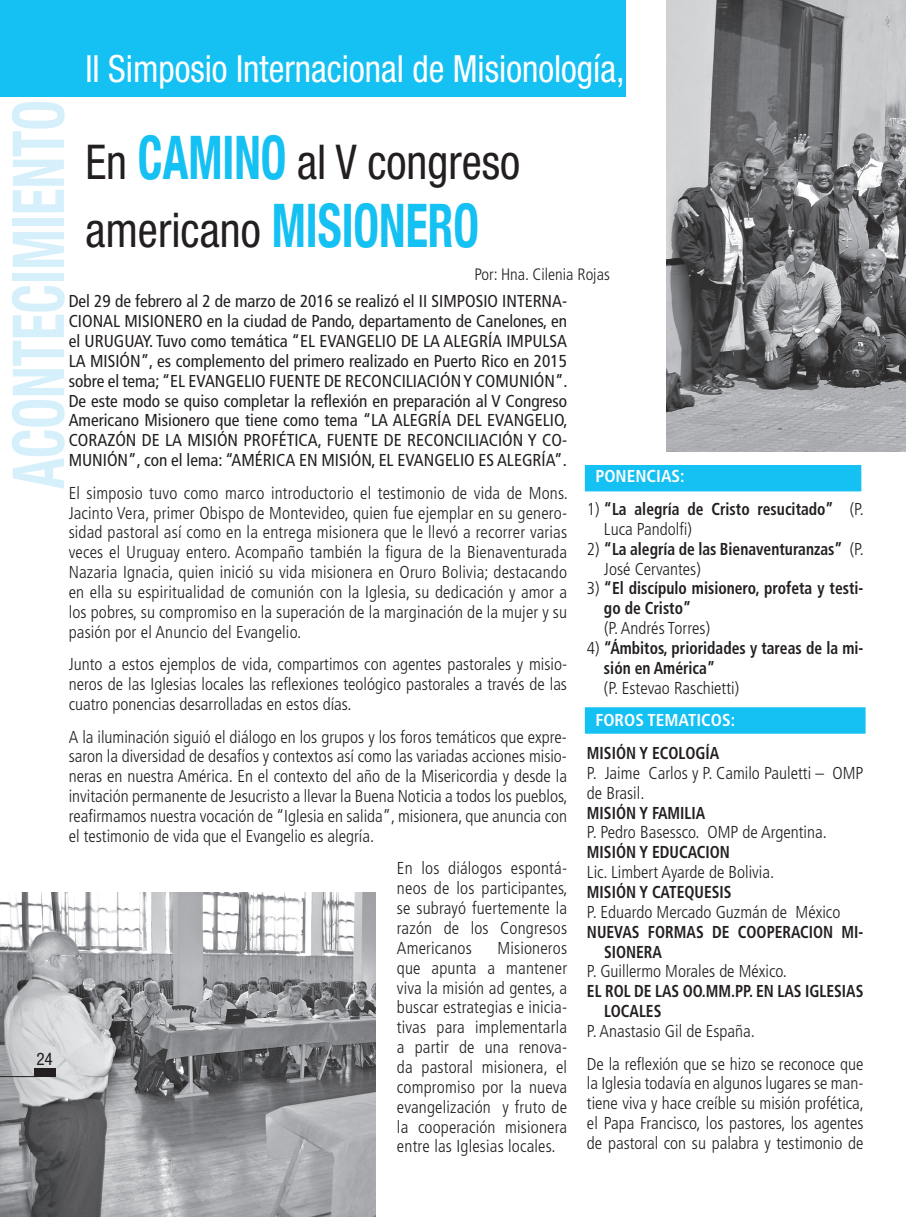
<style>
.page{position:relative;width:906px;height:1217px;background:#fff}
.page>*{position:absolute;margin:0;border:0;box-sizing:border-box;transform-origin:0 0}
.t1{font:700 condensed 71.55px "Helvetica Neue";color:#d6f0fb;scale:.77 1}
.t2{font:condensed 48px/67.5px "Helvetica Neue LT Std";color:#231f20;scale:.94 1}
.t3{font:condensed 37.5px "Helvetica Neue LT Std";color:#fff;scale:.94 1}
.t4{font:300 condensed 17.25px/19.8px "Frutiger LT Std";color:#231f20;text-align:justify}
.t5{font:condensed 17.25px/19.8px "Frutiger LT Std";color:#231f20;text-align:justify}
.t6{font:700 condensed 17.25px/19.8px "Frutiger LT Std";color:#231f20;scale:.9 1}
.t7{font:700 condensed 17.25px "Frutiger LT Std";color:#fff}
.t8{font:condensed 17.25px "Helvetica Neue LT Std";color:#231f20}
.t9{font:300 condensed 16.5px "Frutiger LT Std";color:#231f20}
.s1{font-family:"Helvetica Neue";font-weight:700;font-size:60px;color:#15c0f2}
.s2{font-weight:300}
</style>
<div class="page">
<hr style="left:905px;top:0;width:1px;height:1216px;background:#d6f0fb">
<img style="left:0;top:892px;width:376px;height:324px">
<div style="left:34px;top:1068px;width:21px;height:8px;background:#231f20"></div>
<hr style="left:0;top:1075px;width:34px;height:1px;background:#231f20">
<div style="left:0;top:0;width:626px;height:96px;background:#15c0f2"></div>
<div style="left:585px;top:465px;width:276px;height:26px;background:#15c0f2"></div>
<div style="left:585px;top:707px;width:280px;height:26px;background:#15c0f2;border:2px solid #15c0f2"></div>
<img style="left:666px;top:0;width:240px;height:451px">
<h3 class="t3" style="left:85px;top:47px;width:575px">II Simposio Internacional de Misionología,</h3>
<h1 class="t1" style="left:-21px;top:488px;width:506px;rotate:-90deg">ACONTECIMIENTO</h1>
<h2 class="t2" style="left:85px;top:128px;width:464px">En <span class="s1">CAMINO</span> al V congreso americano <span class="s1">MISIONERO</span></h2>
<p class="t9" style="left:474px;top:265px;width:137px">Por: Hna. Cilenia Rojas</p>
<p class="t5" style="left:69px;top:291px;width:500px">Del 29 de febrero al 2 de marzo de 2016 se realizó el II SIMPOSIO INTERNA-CIONAL MISIONERO en la ciudad de Pando, departamento de Canelones, en el URUGUAY. Tuvo como temática “EL EVANGELIO DE LA ALEGRÍA IMPULSA LA MISIÓN”, es complemento del primero realizado en Puerto Rico en 2015 sobre el tema; “EL EVANGELIO FUENTE DE RECONCILIACIÓN Y COMUNIÓN”.<br>De este modo se quiso completar la reflexión en preparación al V Congreso Americano Misionero que tiene como tema “LA ALEGRÍA DEL EVANGELIO, CORAZÓN DE LA MISIÓN PROFÉTICA, FUENTE DE RECONCILIACIÓN Y CO-MUNIÓN”, con el lema: “AMÉRICA EN MISIÓN, EL EVANGELIO ES ALEGRÍA”.</p>
<p class="t4" style="left:69px;top:483px;width:500px">El simposio tuvo como marco introductorio el testimonio de vida de Mons.<br>Jacinto Vera, primer Obispo de Montevideo, quien fue ejemplar en su genero&shy;sidad pastoral así como en la entrega misionera que le llevó a recorrer varias veces el Uruguay entero. Acompaño también la figura de la Bienaventurada Nazaria Ignacia, quien inició su vida misionera en Oruro Bolivia; destacando en ella su espiritualidad de comunión con la Iglesia, su dedicación y amor a los pobres, su compromiso en la superación de la marginación de la mujer y su pasión por el Anuncio del Evangelio.</p>
<p class="t4" style="left:69px;top:654px;width:500px">Junto a estos ejemplos de vida, compartimos con agentes pastorales y misio&shy;neros de las Iglesias locales las reflexiones teológico pastorales a través de las cuatro ponencias desarrolladas en estos días.</p>
<p class="t4" style="left:69px;top:726px;width:500px">A la iluminación siguió el diálogo en los grupos y los foros temáticos que expre&shy;saron la diversidad de desafíos y contextos así como las variadas acciones misio&shy;neras en nuestra América. En el contexto del año de la Misericordia y desde la invitación permanente de Jesucristo a llevar la Buena Noticia a todos los pueblos, reafirmamos nuestra vocación de “Iglesia en salida”, misionera, que anuncia con el testimonio de vida que el Evangelio es alegría.</p>
<p class="t4" style="left:397px;top:858px;width:172px">En los diálogos espontá&shy;neos de los participantes, se subrayó fuertemente la razón de los Congresos Americanos</p>
<p class="t7" style="left:595px;top:466px;width:91px">PONENCIAS:</p>
<p class="t6" style="left:604px;top:499px;width:290px;text-indent:-17px"><span class="s2">1)</span> “La alegría de Cristo resucitado” <span class="s2">(P.<br>Luca Pandolfi)</span></p>
<p class="t6" style="left:604px;top:538px;width:290px;text-indent:-17px"><span class="s2">2)</span> “La alegría de las Bienaventuranzas” <span class="s2">(P.<br>José Cervantes)</span></p>
<p class="t6" style="left:604px;top:578px;width:290px;text-indent:-17px"><span class="s2">3)</span> “El discípulo misionero, profeta y testi&shy;go de Cristo”</p>
<p class="t4" style="left:604px;top:618px;width:108px">(P. Andrés Torres)</p>
<p class="t6" style="left:604px;top:638px;width:290px;text-indent:-17px"><span class="s2">4)</span> “Ámbitos, prioridades y tareas de la mi&shy;sión en América”</p>
<p class="t4" style="left:604px;top:678px;width:137px">(P. Estevao Raschietti)</p>
<p class="t7" style="left:595px;top:710px;width:141px">FOROS TEMATICOS:</p>
<p class="t6" style="left:587px;top:743px;width:148px">MISIÓN Y ECOLOGÍA</p>
<p class="t4" style="left:587px;top:763px;width:278px">P. Jaime Carlos y P. Camilo Pauletti – OMP de Brasil.</p>
<p class="t6" style="left:587px;top:802px;width:133px">MISIÓN Y FAMILIA</p>
<p class="t4" style="left:587px;top:822px;width:241px">P. Pedro Basessco. OMP de Argentina.</p>
<p class="t6" style="left:587px;top:842px;width:160px">MISIÓN Y EDUCACION</p>
<p class="t4" style="left:587px;top:862px;width:189px">Lic. Limbert Ayarde de Bolivia.</p>
<p class="t6" style="left:587px;top:881px;width:162px">MISIÓN Y CATEQUESIS</p>
<p class="t4" style="left:587px;top:901px;width:255px">P. Eduardo Mercado Guzmán de México</p>
<p class="t6" style="left:604px;top:921px;width:290px;text-indent:-17px">NUEVAS FORMAS DE COOPERACION MI-<br>SIONERA</p>
<p class="t4" style="left:587px;top:961px;width:202px">P. Guillermo Morales de México.</p>
<p class="t6" style="left:604px;top:981px;width:290px;text-indent:-17px">EL ROL DE LAS OO.MM.PP. EN LAS IGLESIAS<br>LOCALES</p>
<p class="t4" style="left:587px;top:1014px;width:278px;line-height:32.5px">P. Anastasio Gil de España.<br>De la reflexión que se hizo se reconoce que</p>
<p class="t4" style="left:587px;top:1073px;width:278px">la Iglesia todavía en algunos lugares se man&shy;tiene viva y hace creíble su misión profética, el Papa Francisco, los pastores, los agentes de pastoral con su palabra y testimonio de</p>
<p class="t4" style="left:397px;top:938px;width:172px;text-indent:100px">Misioneros que apunta a mantener viva la misión ad gentes, a buscar estrategias e inicia&shy;tivas para implementarla a partir de una renova&shy;da pastoral misionera, el compromiso por la nueva evangelización y fruto de la cooperación misionera entre las Iglesias locales.</p>
<p class="t8" style="left:36px;top:1048px;width:18px">24</p>
</div>
